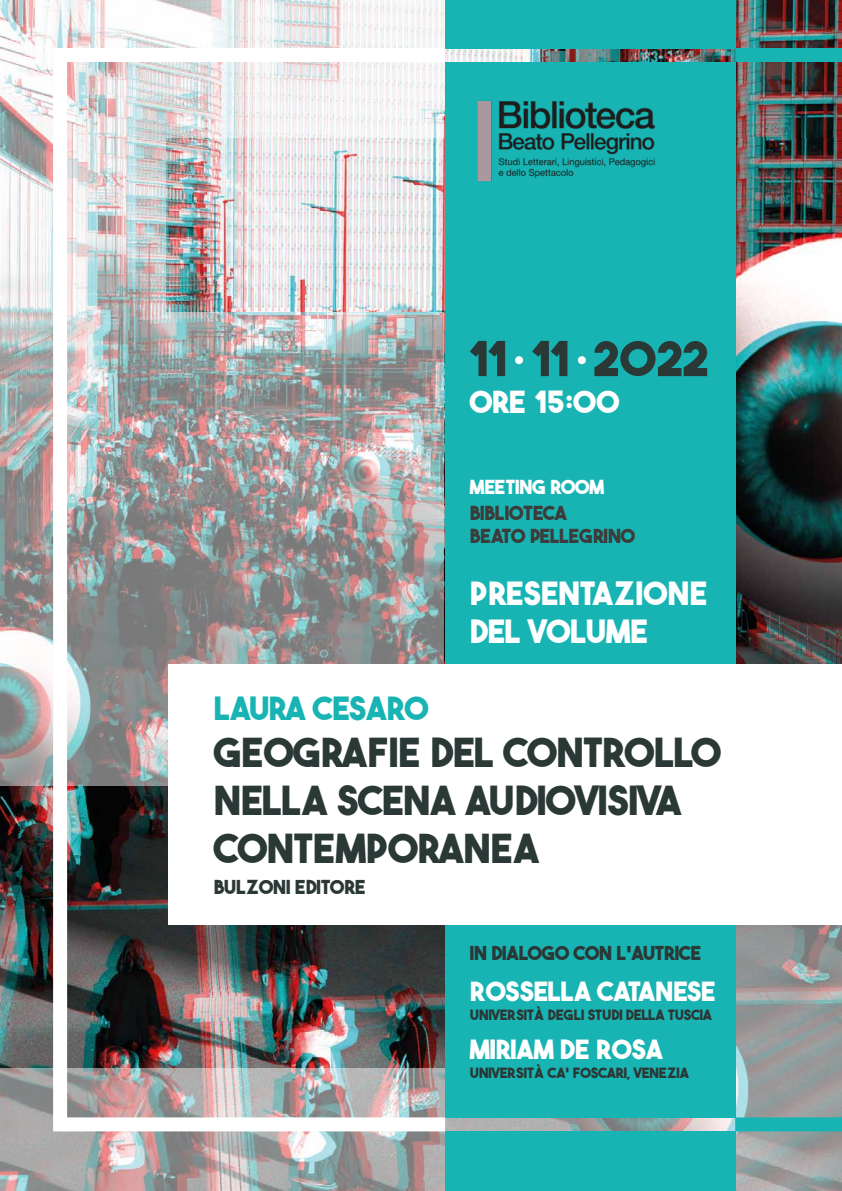
<style>
.page{position:relative;width:842px;height:1191px;background:#fff}
.page>*{position:absolute;margin:0;border:0;box-sizing:border-box;transform-origin:0 0}
.t1{font:700 39.9px/47.9px "The Bold Font";color:#2a3836}
.t2{font:700 32px/38.4px "The Bold Font";color:#fff}
.t3{font:700 32px "The Bold Font";letter-spacing:-.04em;color:#18b4b3}
.t4{font:700 30.5px "The Bold Font";color:#fff}
.t5{font:700 26.5px/57.7px "The Bold Font";color:#fff}
.t6{font:700 19.4px/23.2px "The Bold Font";color:#3c3c3b}
.t7{font:700 19.4px "The Bold Font";color:#fff}
.t8{font:700 19.2px "The Bold Font";color:#2a3836}
.t9{font:700 14.2px "The Bold Font";color:#2a3836}
</style>
<div class="page">
<img style="left:0;top:0;width:842px;height:1191px">
<img style="left:0;top:786px;width:53px;height:281px">
<img style="left:445px;top:0;width:397px;height:62px">
<div style="left:445px;top:0;width:290px;height:48px;background:#18b4b3"></div>
<div style="left:445px;top:62px;width:290px;height:1055px;background:#18b4b3"></div>
<div style="left:445px;top:1131px;width:290px;height:60px;background:#18b4b3"></div>
<img style="left:735px;top:48px;width:107px;height:1083px">
<img style="left:53px;top:48px;width:392px;height:1083px">
<div style="left:168px;top:664px;width:674px;height:260px;background:#fff"></div>
<svg style="left:470px;top:341px;width:35px;height:35px"></svg>
<svg style="left:532px;top:341px;width:35px;height:35px"></svg>
<svg style="left:594px;top:341px;width:113px;height:35px"></svg>
<div style="left:515px;top:356px;width:8px;height:8px;background:#fff;border-radius:50%"></div>
<div style="left:578px;top:356px;width:8px;height:8px;background:#fff;border-radius:50%"></div>
<img style="left:477px;top:100px;width:178px;height:82px">
<h3 class="t4" style="left:470px;top:383px;width:151px">ORE 15:00</h3>
<h3 class="t7" style="left:470px;top:474px;width:136px">MEETING ROOM</h3>
<h3 class="t6" style="left:470px;top:499px;width:167px">BIBLIOTECA<br>BEATO PELLEGRINO</h3>
<h2 class="t3" style="left:214px;top:688px;width:216px">LAURA CESARO</h2>
<h2 class="t2" style="left:470px;top:571px;width:240px">PRESENTAZIONE<br>DEL VOLUME</h2>
<h1 class="t1" style="left:214px;top:726px;width:508px">GEOGRAFIE DEL CONTROLLO<br>NELLA SCENA AUDIOVISIVA<br>CONTEMPORANEA</h1>
<h3 class="t8" style="left:214px;top:874px;width:154px">BULZONI EDITORE</h3>
<h3 class="t8" style="left:470px;top:940px;width:233px">IN DIALOGO CON L'AUTRICE</h3>
<h3 class="t5" style="left:470px;top:960px;width:248px">ROSSELLA CATANESE<br>MIRIAM DE ROSA</h3>
<p class="t9" style="left:470px;top:1006px;width:244px">UNIVERSITÀ DEGLI STUDI DELLA TUSCIA</p>
<p class="t9" style="left:470px;top:1063px;width:221px">UNIVERSITÀ CA' FOSCARI, VENEZIA</p>
</div>
